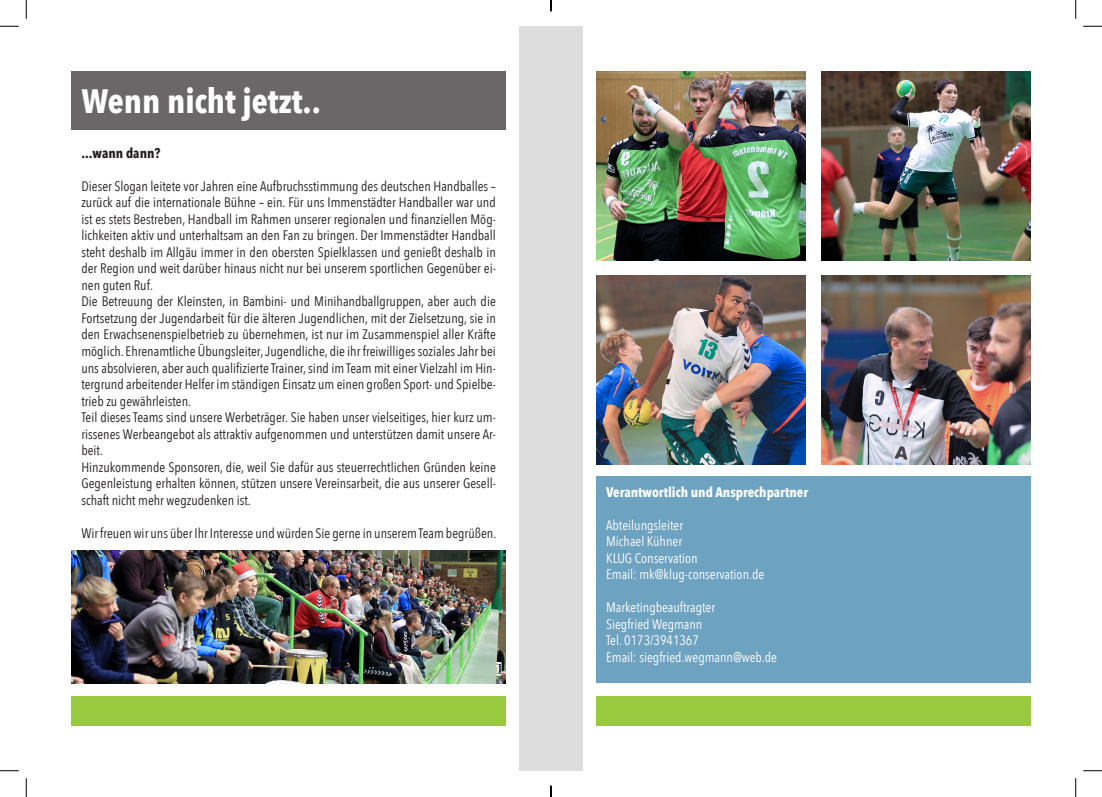
<style>
.page{position:relative;width:1102px;height:797px;background:#fff}
.page>*{position:absolute;margin:0;border:0;box-sizing:border-box;transform-origin:0 0}
.t1{font:700 33.75px "Avenir Next Condensed";color:#fff}
.t2{font:13.75px/16.5px "Avenir Next Condensed";color:#231f20}
.t3{font:13.75px/16.5px "Avenir Next Condensed";color:#fff}
.t4{font:700 13.75px "Avenir Next Condensed";color:#fff}
.t5{font:700 13.75px "Avenir Next Condensed";color:#231f20}
</style>
<div class="page">
<div style="left:519px;top:26px;width:63px;height:744px;background:#ddd"></div>
<img style="left:596px;top:275px;width:209px;height:189px">
<img style="left:596px;top:71px;width:209px;height:189px">
<img style="left:821px;top:71px;width:209px;height:189px">
<img style="left:821px;top:275px;width:209px;height:189px">
<div style="left:71px;top:696px;width:435px;height:29px;background:#98c93e"></div>
<div style="left:596px;top:696px;width:434px;height:29px;background:#98c93e"></div>
<div style="left:596px;top:476px;width:434px;height:207px;background:#6da2c1"></div>
<img style="left:71px;top:550px;width:435px;height:133px">
<div style="left:71px;top:71px;width:435px;height:58px;background:#696768"></div>
<svg style="left:0;top:25px;width:19px;height:2px"></svg>
<svg style="left:1083px;top:25px;width:18px;height:2px"></svg>
<svg style="left:0;top:770px;width:19px;height:1px"></svg>
<svg style="left:1083px;top:770px;width:18px;height:1px"></svg>
<svg style="left:25px;top:0;width:2px;height:19px"></svg>
<svg style="left:25px;top:778px;width:2px;height:19px"></svg>
<svg style="left:1075px;top:0;width:1px;height:19px"></svg>
<svg style="left:1075px;top:778px;width:1px;height:19px"></svg>
<svg style="left:550px;top:785px;width:1px;height:12px"></svg>
<h1 class="t1" style="left:81px;top:79px;width:241px">Wenn nicht jetzt..</h1>
<p class="t5" style="left:81px;top:144px;width:81px">...wann dann?</p>
<p class="t2" style="left:81px;top:178px;width:416px">Dieser Slogan leitete vor Jahren eine Aufbruchsstimmung des deutschen Handballes – zurück auf die internationale Bühne – ein. Für uns Immenstädter Handballer war und ist es stets Bestreben, Handball im Rahmen unserer regionalen und finanziellen Mög&shy;lichkeiten aktiv und unterhaltsam an den Fan zu bringen. Der Immenstädter Handball steht deshalb im Allgäu immer in den obersten Spielklassen und genießt deshalb in der Region und weit darüber hinaus nicht nur bei unserem sportlichen Gegenüber ei&shy;nen guten Ruf.<br>Die Betreuung der Kleinsten, in Bambini- und Minihandballgruppen, aber auch die Fortsetzung der Jugendarbeit für die älteren Jugendlichen, mit der Zielsetzung, sie in den Erwachsenenspielbetrieb zu übernehmen, ist nur im Zusammenspiel aller Kräfte möglich. Ehrenamtliche Übungsleiter, Jugendliche, die ihr freiwilliges soziales Jahr bei uns absolvieren, aber auch qualifizierte Trainer, sind im Team mit einer Vielzahl im Hin&shy;tergrund arbeitender Helfer im ständigen Einsatz um einen großen Sport- und Spielbe&shy;trieb zu gewährleisten.<br>Teil dieses Teams sind unsere Werbeträger. Sie haben unser vielseitiges, hier kurz um&shy;rissenes Werbeangebot als attraktiv aufgenommen und unterstützen damit unsere Ar&shy;beit.<br>Hinzukommende Sponsoren, die, weil Sie dafür aus steuerrechtlichen Gründen keine Gegenleistung erhalten können, stützen unsere Vereinsarbeit, die aus unserer Gesell&shy;schaft nicht mehr wegzudenken ist.</p>
<p class="t2" style="left:81px;top:525px;width:416px">Wir freuen wir uns über Ihr Interesse und würden Sie gerne in unserem Team begrüßen.</p>
<p class="t4" style="left:606px;top:483px;width:203px">Verantwortlich und Ansprechpartner</p>
<p class="t3" style="left:606px;top:517px;width:160px">Abteilungsleiter<br>Michael Kühner<br>KLUG Conservation<br>Email: mk@klug-conservation.de</p>
<p class="t3" style="left:606px;top:599px;width:172px">Marketingbeauftragter<br>Siegfried Wegmann<br>Tel. 0173/3941367<br>Email: siegfried.wegmann@web.de</p>
</div>
